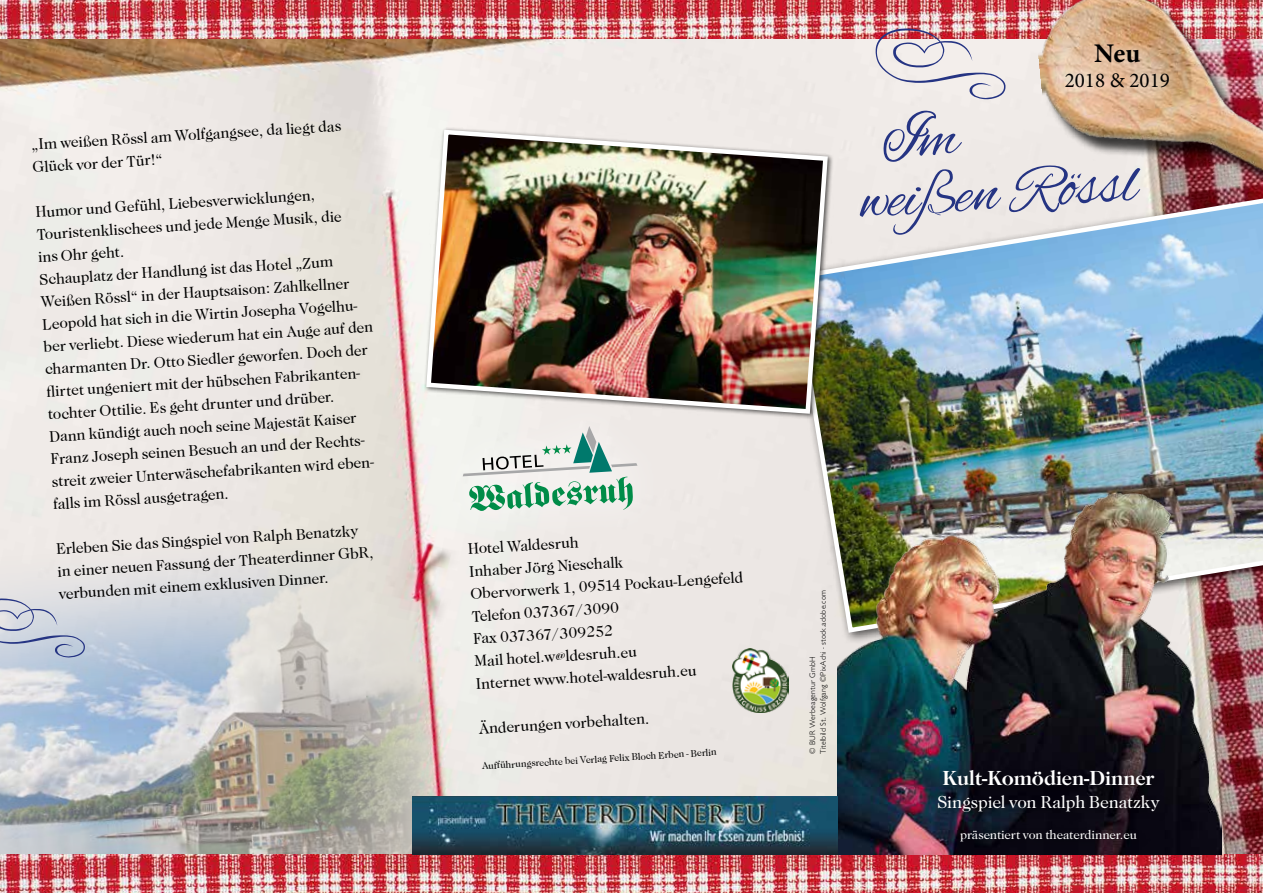
<style>
.page{position:relative;width:1263px;height:893px;background:#fff}
.page>*{position:absolute;margin:0;border:0;box-sizing:border-box;transform-origin:0 0}
.t1{font:63.6px/57.9px "Alex Brush";color:#253483}
.t2{font:700 27px "Minion Pro";color:#000}
.t3{font:700 21.75px "Caslon";color:#fff}
.t4{font:21px "Minion Pro";color:#000}
.t5{font:18.6px "Caslon";color:#fff}
.t6{font:16.5px/22.5px "Caslon";color:#000}
.t7{font:13.5px "Caslon";letter-spacing:-.01em;color:#fff}
.t8{font:10.5px "Caslon";color:#000}
.t9{font:300 8.25px/10.6px "Giltus T";letter-spacing:.02em;color:#000}
</style>
<div class="page">
<img style="left:0;top:38px;width:1263px;height:816px">
<img style="left:0;top:520px;width:447px;height:334px">
<img style="left:788px;top:183px;width:475px;height:452px">
<img style="left:0;top:0;width:1033px;height:38px">
<img style="left:0;top:854px;width:1263px;height:39px">
<img style="left:424px;top:127px;width:406px;height:289px">
<img style="left:1033px;top:0;width:230px;height:238px">
<div style="left:1047px;top:25px;width:141px;height:82px;background:#fff;opacity:.75"></div>
<svg style="left:422px;top:385px;width:257px;height:173px"></svg>
<img style="left:732px;top:648px;width:56px;height:64px">
<img style="left:838px;top:494px;width:383px;height:361px">
<div style="left:932px;top:764px;width:238px;height:88px;background:#000;opacity:.65"></div>
<img style="left:412px;top:796px;width:426px;height:59px">
<svg style="left:875px;top:28px;width:131px;height:72px;background:#dcccd0"></svg>
<svg style="left:0;top:598px;width:85px;height:60px;background:#c2c9d8"></svg>
<p class="t6" style="left:31px;top:132px;width:312px;line-height:23.4px;rotate:-3deg">„Im weißen Rössl am Wolfgangsee, da liegt das<br>Glück vor der Tür!“</p>
<p class="t6" style="left:35px;top:199px;width:307px;line-height:23px;rotate:-3deg">Humor und Gefühl, Liebesverwicklungen,<br>Touristenklischees und jede Menge Musik, die ins Ohr geht.</p>
<p class="t6" style="left:39px;top:267px;width:332px;rotate:-3deg">Schauplatz der Handlung ist das Hotel „Zum Weißen Rössl“ in der Hauptsaison: Zahlkellner Leopold hat sich in die Wirtin Josepha Vogelhu&shy;ber verliebt. Diese wiederum hat ein Auge auf den charmanten Dr. Otto Siedler geworfen. Doch der fl irtet ungeniert mit der hübschen Fabrikanten&shy;tochter Ottilie. Es geht drunter und drüber.<br>Dann kündigt auch noch seine Majestät Kaiser Franz Joseph seinen Besuch an und der Rechts&shy;streit zweier Unterwäschefabrikanten wird eben&shy;falls im Rössl ausgetragen.</p>
<p class="t6" style="left:55px;top:536px;width:319px;rotate:-3deg">Erleben Sie das Singspiel von Ralph Benatzky in einer neuen Fassung der Theaterdinner GbR, verbunden mit einem exklusiven Dinner.</p>
<p class="t6" style="left:467px;top:537px;width:275px;rotate:-3deg">Hotel Waldesruh<br>Inhaber Jörg Nieschalk<br>Obervorwerk 1, 09514 Pockau-Lengefeld<br>Telefon 037367/3090<br>Fax 037367/309252<br>Mail hotel.w@ldesruh.eu<br>Internet www.hotel-waldesruh.eu</p>
<p class="t6" style="left:478px;top:717px;width:172px;rotate:-3deg">Änderungen vorbehalten.</p>
<p class="t8" style="left:481px;top:759px;width:237px;rotate:-3deg">Aufführungsrechte bei Verlag Felix Bloch Erben - Berlin</p>
<h2 class="t2" style="left:1094px;top:34px;width:48px">Neu</h2>
<p class="t4" style="left:1065px;top:66px;width:107px">2018 &amp; 2019</p>
<h1 class="t1" style="left:854px;top:118px;width:279px;text-indent:26px;rotate:-4deg">Im<br>weißen Rössl</h1>
<p class="t9" style="left:807px;top:754px;width:165px;rotate:-90deg">© BUR Werbeagentur GmbH<br>Titelbild St. Wolfgang ©PixAchi - stock.adobe.com</p>
<h3 class="t3" style="left:942px;top:765px;width:214px">Kult-Komödien-Dinner</h3>
<p class="t5" style="left:937px;top:792px;width:224px">Singspiel von Ralph Benatzky</p>
<p class="t7" style="left:960px;top:827px;width:178px">präsentiert von theaterdinner.eu</p>
</div>
